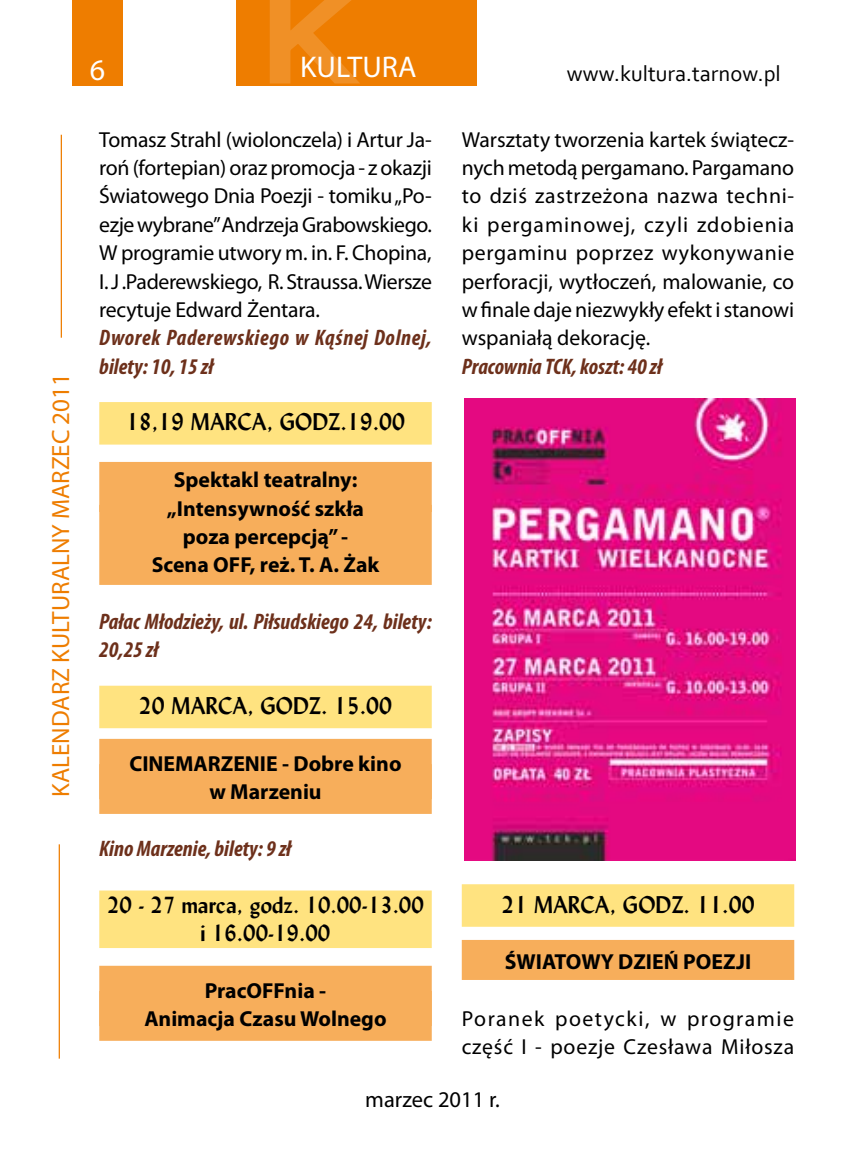
<style>
.page{position:relative;width:851px;height:1170px;background:#fff}
.page>*{position:absolute;margin:0;border:0;box-sizing:border-box;transform-origin:0 0}
.t1{font:30px "Myriad Pro";color:#fff}
.t2{font:25px "Myriad Pro";color:#ee7d00}
.t3{font:italic 700 condensed 22.5px/28.2px "Myriad Pro";color:#6d301b}
.t4{font:700 22.5px "Lydian PL";color:#000}
.t5{font:italic 700 condensed 22.5px/28.2px "Myriad Pro";letter-spacing:.03em;color:#6d301b}
.t6{font:22.5px "Corbel";color:#000}
.t7{font:22.5px "Myriad Pro";color:#000}
.t8{font:21.75px/28.2px "Myriad Pro";color:#000;text-align:justify}
.t9{font:700 21.75px/28.2px "Myriad Pro";color:#000;text-align:center}
.t10{font:21.75px/28.2px "Myriad Pro";letter-spacing:.045em;color:#000}
.t11{font:700 21.75px/28.2px "Lydian PL";color:#000;text-align:center}
</style>
<div class="page">
<div style="left:72px;top:0;width:51px;height:85px;background:#ee7d00"></div>
<div style="left:236px;top:0;width:240px;height:85px;background:#ee7d00"></div>
<svg style="left:267px;top:0;width:164px;height:86px"></svg>
<hr style="left:61px;top:135px;width:1px;height:203px;background:#ee7d00">
<hr style="left:59px;top:844px;width:1px;height:214px;background:#ee7d00">
<div style="left:99px;top:402px;width:332px;height:42px;background:#ffe380"></div>
<div style="left:99px;top:462px;width:332px;height:50px;background:#f7ae5b"></div>
<div style="left:99px;top:505px;width:332px;height:80px;background:#f7ae5b"></div>
<div style="left:99px;top:685px;width:332px;height:43px;background:#ffe380"></div>
<div style="left:99px;top:738px;width:332px;height:75px;background:#f7ae5b"></div>
<div style="left:99px;top:890px;width:332px;height:57px;background:#ffe380"></div>
<div style="left:99px;top:965px;width:332px;height:75px;background:#f7ae5b"></div>
<div style="left:461px;top:884px;width:333px;height:42px;background:#ffe380"></div>
<div style="left:461px;top:939px;width:333px;height:40px;background:#f7ae5b"></div>
<img style="left:464px;top:398px;width:331px;height:462px">
<p class="t2" style="left:45px;top:796px;width:425px;rotate:-90deg">KALENDARZ KULTURALNY MARZEC 2011</p>
<h1 class="t1" style="left:90px;top:51px;width:17px">6</h1>
<h1 class="t1" style="left:300px;top:48px;width:118px">KULTURA</h1>
<p class="t6" style="left:566px;top:59px;width:215px">www.kultura.tarnow.pl</p>
<p class="t8" style="left:99px;top:125px;width:334px">Tomasz Strahl (wiolonczela) i Artur Ja&shy;roń (fortepian) oraz promocja - z okazji Światowego Dnia Poezji - tomiku „Po&shy;ezje wybrane” Andrzeja Grabowskiego.<br>W programie utwory m. in. F. Chopina, I. J .Paderewskiego, R. Straussa. Wiersze recytuje Edward Żentara.</p>
<p class="t5" style="left:99px;top:323px;width:333px">Dworek Paderewskiego w Kąśnej Dolnej, bilety: 10, 15 zł</p>
<p class="t4" style="left:126px;top:407px;width:280px">18,19 MARCA, GODZ.19.00</p>
<p class="t9" style="left:152px;top:465px;width:229px">Spektakl teatralny: „Intensywność szkła poza percepcją” -<br>Scena OFF, reż. T. A. Żak</p>
<p class="t3" style="left:99px;top:607px;width:334px">Pałac Młodzieży, ul. Piłsudskiego 24, bilety:<br>20,25 zł</p>
<p class="t4" style="left:139px;top:691px;width:255px">20 MARCA, GODZ. 15.00</p>
<p class="t9" style="left:129px;top:748px;width:273px">CINEMARZENIE - Dobre kino w Marzeniu</p>
<p class="t3" style="left:99px;top:833px;width:193px">Kino Marzenie, bilety: 9 zł</p>
<p class="t11" style="left:107px;top:890px;width:318px">20 - 27 MARCA, GODZ. 10.00-13.00<br>I 16.00-19.00</p>
<p class="t9" style="left:144px;top:975px;width:243px">PracOFFnia -<br>Animacja Czasu Wolnego</p>
<p class="t8" style="left:461px;top:125px;width:334px">Warsztaty tworzenia kartek świątecz&shy;nych metodą pergamano. Pargamano to dziś zastrzeżona nazwa techni&shy;ki pergaminowej, czyli zdobienia pergaminu poprzez wykonywanie perforacji, wytłoczeń, malowanie, co w finale daje niezwykły efekt i stanowi wspaniałą dekorację.</p>
<p class="t3" style="left:461px;top:351px;width:202px">Pracownia TCK, koszt: 40 zł</p>
<p class="t4" style="left:501px;top:889px;width:255px">21 MARCA, GODZ. 11.00</p>
<p class="t9" style="left:504px;top:947px;width:248px">ŚWIATOWY DZIEŃ POEZJI</p>
<p class="t10" style="left:461px;top:1004px;width:334px">Poranek poetycki, w programie część I - poezje Czesława Miłosza</p>
<p class="t7" style="left:365px;top:1085px;width:136px">marzec 2011 r.</p>
</div>
